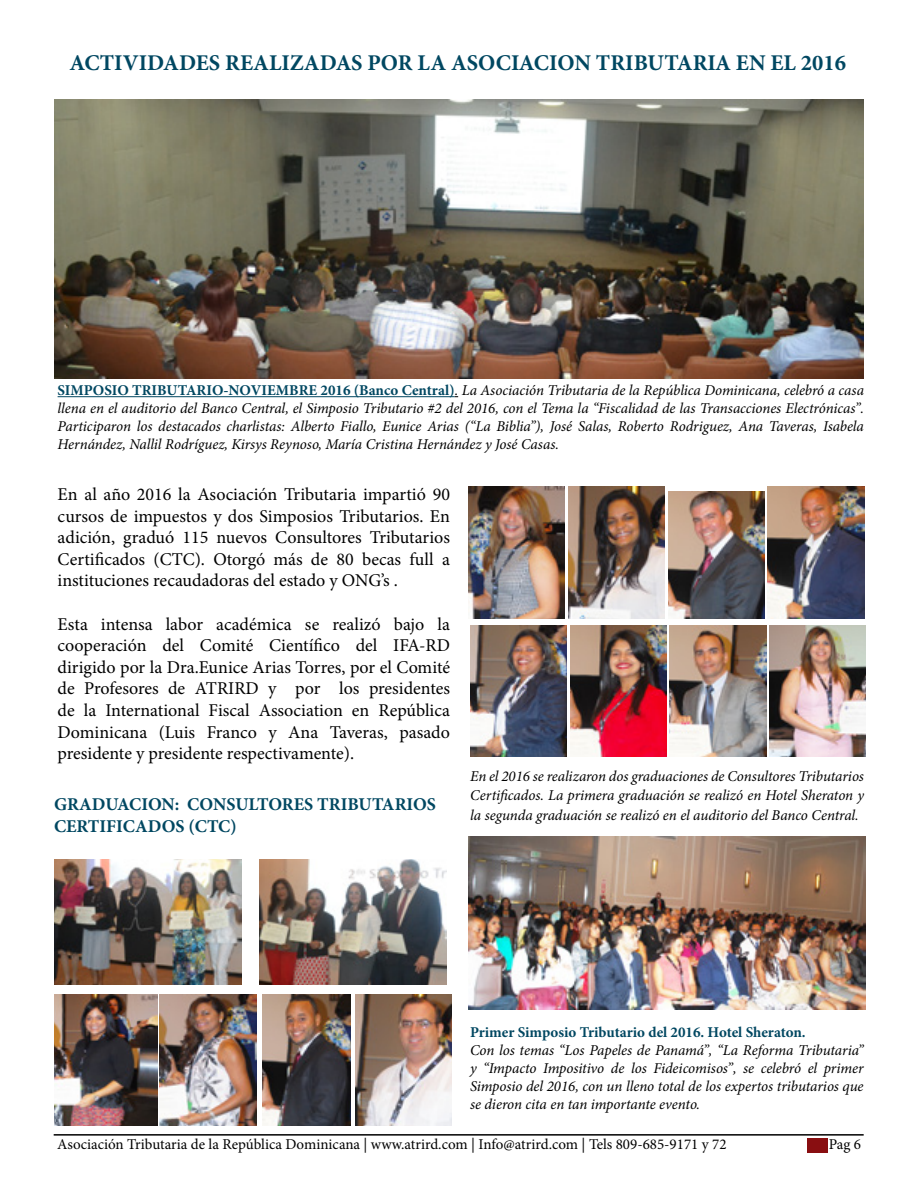
<style>
.page{position:relative;width:918px;height:1188px;background:#fff}
.page>*{position:absolute;margin:0;border:0;box-sizing:border-box;transform-origin:0 0}
.t1{font:700 22.5px "Minion Pro";color:#004761}
.t2{font:18px/21.6px "Minion Pro";color:#000;text-align:justify}
.t3{font:700 18px/21.6px "Minion Pro";color:#004761}
.t4{font:italic 15px/18px "Minion Pro";letter-spacing:-.005em;color:#000;text-align:justify}
.t5{font:15px "Minion Pro";color:#000}
.t6{font:700 15px "Minion Pro";letter-spacing:-.005em;color:#004761}
.s1{font-weight:700;font-style:normal;color:#004761}
</style>
<div class="page">
<img style="left:54px;top:100px;width:810px;height:279px">
<hr style="left:58px;top:396px;width:397px;height:1px;background:#004761">
<img style="left:54px;top:860px;width:187px;height:125px">
<img style="left:55px;top:994px;width:102px;height:132px">
<img style="left:160px;top:994px;width:96px;height:132px">
<img style="left:263px;top:994px;width:88px;height:132px">
<img style="left:355px;top:994px;width:97px;height:132px">
<img style="left:469px;top:487px;width:96px;height:131px">
<img style="left:470px;top:625px;width:97px;height:132px">
<img style="left:568px;top:487px;width:97px;height:131px">
<img style="left:570px;top:625px;width:96px;height:132px">
<img style="left:668px;top:491px;width:96px;height:127px">
<img style="left:670px;top:625px;width:96px;height:132px">
<img style="left:768px;top:487px;width:96px;height:131px">
<img style="left:770px;top:625px;width:96px;height:132px">
<img style="left:259px;top:860px;width:187px;height:125px">
<img style="left:468px;top:837px;width:398px;height:173px">
<hr style="left:54px;top:1134px;width:810px;height:2px;background:#000">
<div style="left:807px;top:1138px;width:20px;height:14px;background:#890e11"></div>
<h1 class="t1" style="left:69px;top:47px;width:778px">ACTIVIDADES REALIZADAS POR LA ASOCIACION TRIBUTARIA EN EL 2016</h1>
<p class="t4" style="left:58px;top:381px;width:808px"><span class="s1">SIMPOSIO TRIBUTARIO-NOVIEMBRE 2016 (Banco Central)</span>. La Asociación Tributaria de la República Dominicana, celebró a casa llena en el auditorio del Banco Central, el Simposio Tributario #2 del 2016, con el Tema la “Fiscalidad de las Transacciones Electrónicas”.<br>Participaron los destacados charlistas: Alberto Fiallo, Eunice Arias (“La Biblia”), José Salas, Roberto Rodriguez, Ana Taveras, Isabela Hernández, Nallil Rodríguez, Kirsys Reynoso, María Cristina Hernández y José Casas.</p>
<p class="t2" style="left:58px;top:484px;width:394px">En al año 2016 la Asociación Tributaria impartió 90 cursos de impuestos y dos Simposios Tributarios. En adición, graduó 115 nuevos Consultores Tributarios Certificados (CTC). Otorgó más de 80 becas full a instituciones recaudadoras del estado y ONG’s .</p>
<p class="t2" style="left:58px;top:613px;width:394px">Esta intensa labor académica se realizó bajo la cooperación del Comité Científico del IFA-RD dirigido por la Dra.Eunice Arias Torres, por el Comité de Profesores de ATRIRD y por los presidentes de la International Fiscal Association en República Dominicana (Luis Franco y Ana Taveras, pasado presidente y presidente respectivamente).</p>
<p class="t3" style="left:54px;top:794px;width:384px">GRADUACION: CONSULTORES TRIBUTARIOS<br>CERTIFICADOS (CTC)</p>
<p class="t4" style="left:470px;top:766px;width:395px;line-height:19.5px">En el 2016 se realizaron dos graduaciones de Consultores Tributarios Certificados. La primera graduación se realizó en Hotel Sheraton y la segunda graduación se realizó en el auditorio del Banco Central.</p>
<p class="t6" style="left:470px;top:1022px;width:337px">Primer Simposio Tributario del 2016. Hotel Sheraton.</p>
<p class="t4" style="left:470px;top:1041px;width:395px">Con los temas “Los Papeles de Panamá”, “La Reforma Tributaria” y “Impacto Impositivo de los Fideicomisos”, se celebró el primer Simposio del 2016, con un lleno total de los expertos tributarios que se dieron cita en tan importante evento.</p>
<p class="t5" style="left:57px;top:1134px;width:671px">Asociación Tributaria de la República Dominicana | www.atrird.com | Info@atrird.com | Tels 809-685-9171 y 72</p>
<p class="t5" style="left:829px;top:1134px;width:34px">Pag 6</p>
</div>
